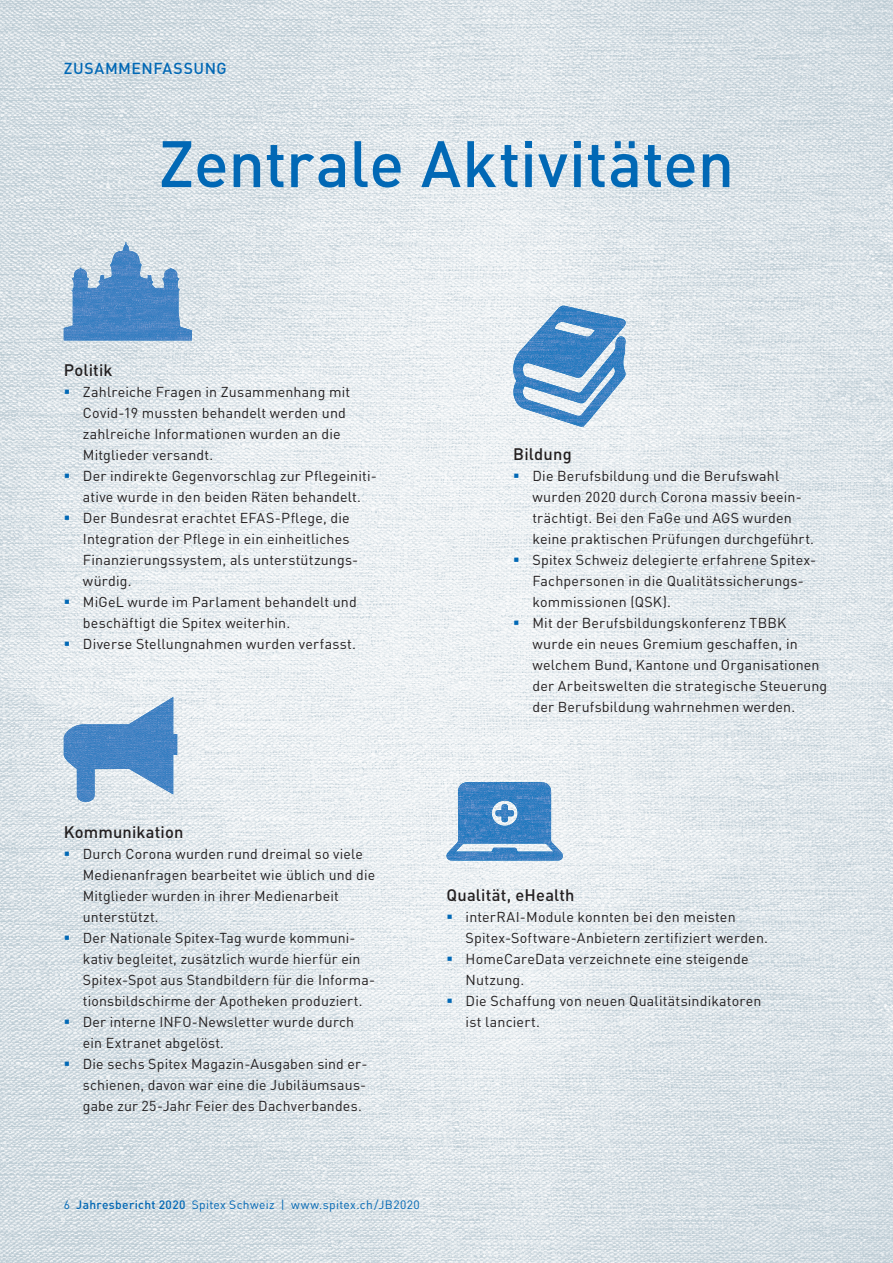
<style>
.page{position:relative;width:893px;height:1263px;background:#fff}
.page>*{position:absolute;margin:0;border:0;box-sizing:border-box;transform-origin:0 0}
.t1{font:500 64.5px "DIN Pro";letter-spacing:-.005em;color:#0168b5}
.t2{font:500 16.5px "DIN Pro";letter-spacing:.01em;color:#231f20}
.t3{font:500 15.75px "DIN Pro";letter-spacing:.035em;color:#0168b5}
.t4{font:14.25px/21px "DIN Pro";letter-spacing:.01em;color:#231f20}
.t5{font:12px "DIN Pro";letter-spacing:.03em;color:#0168b5}
.s1{color:#0168b5}
.s2{font-weight:500}
</style>
<div class="page">
<img style="left:0;top:0;width:893px;height:1263px">
<img style="left:446px;top:782px;width:117px;height:78px">
<img style="left:64px;top:242px;width:128px;height:98px">
<img style="left:64px;top:697px;width:113px;height:106px">
<img style="left:512px;top:306px;width:115px;height:121px">
<p class="t3" style="left:64px;top:57px;width:164px">ZUSAMMENFASSUNG</p>
<h1 class="t1" style="left:159px;top:120px;width:577px">Zentrale Aktivitäten</h1>
<p class="t2" style="left:64px;top:359px;width:50px">Politik</p>
<p class="t4" style="left:83px;top:381px;width:269px;text-indent:-19px"><span class="s1">▪</span> Zahlreiche Fragen in Zusammenhang mit Covid-19 mussten behandelt werden und zahlreiche Informationen wurden an die Mitglieder versandt.</p>
<p class="t4" style="left:64px;top:465px;width:315px;text-align:center"><span class="s1">▪</span> Der indirekte Gegenvorschlag zur Pflegeiniti&shy;ative wurde in den beiden Räten behandelt.</p>
<p class="t4" style="left:83px;top:507px;width:277px;text-indent:-19px"><span class="s1">▪</span> Der Bundesrat erachtet EFAS-Pflege, die Integration der Pflege in ein einheitliches Finanzierungssystem, als unterstützungs&shy;würdig.</p>
<p class="t4" style="left:83px;top:591px;width:275px;text-indent:-19px"><span class="s1">▪</span> MiGeL wurde im Parlament behandelt und beschäftigt die Spitex weiterhin.</p>
<p class="t4" style="left:64px;top:633px;width:294px"><span class="s1">▪</span> Diverse Stellungnahmen wurden verfasst.</p>
<p class="t2" style="left:513px;top:443px;width:60px">Bildung</p>
<p class="t4" style="left:532px;top:465px;width:283px;text-indent:-19px"><span class="s1">▪</span> Die Berufsbildung und die Berufswahl wurden 2020 durch Corona massiv beein&shy;trächtigt. Bei den FaGe und AGS wurden keine praktischen Prüfungen durchgeführt.</p>
<p class="t4" style="left:532px;top:549px;width:285px;text-indent:-19px"><span class="s1">▪</span> Spitex Schweiz delegierte erfahrene Spitex-<br>Fachpersonen in die Qualitätssicherungs&shy;kommissionen (QSK).</p>
<p class="t4" style="left:532px;top:612px;width:296px;text-indent:-19px"><span class="s1">▪</span> Mit der Berufsbildungskonferenz TBBK wurde ein neues Gremium geschaffen, in welchem Bund, Kantone und Organisationen der Arbeitswelten die strategische Steuerung der Berufsbildung wahrnehmen werden.</p>
<p class="t2" style="left:64px;top:821px;width:121px">Kommunikation</p>
<p class="t4" style="left:83px;top:843px;width:294px;text-indent:-19px"><span class="s1">▪</span> Durch Corona wurden rund dreimal so viele Medienanfragen bearbeitet wie üblich und die Mitglieder wurden in ihrer Medienarbeit unterstützt.</p>
<p class="t4" style="left:83px;top:927px;width:294px;text-indent:-19px"><span class="s1">▪</span> Der Nationale Spitex-Tag wurde kommuni&shy;kativ begleitet, zusätzlich wurde hierfür ein Spitex-Spot aus Standbildern für die Informa&shy;tionsbildschirme der Apotheken produziert.</p>
<p class="t4" style="left:83px;top:1011px;width:273px;text-indent:-19px"><span class="s1">▪</span> Der interne INFO-Newsletter wurde durch ein Extranet abgelöst.</p>
<p class="t4" style="left:83px;top:1053px;width:286px;text-align:justify;text-indent:-19px"><span class="s1">▪</span> Die sechs Spitex Magazin-Ausgaben sind er&shy;schienen, davon war eine die Jubiläumsaus&shy;gabe zur 25-Jahr Feier des Dachverbandes.</p>
<p class="t2" style="left:446px;top:884px;width:130px">Qualität, eHealth</p>
<p class="t4" style="left:466px;top:906px;width:304px;text-indent:-19px"><span class="s1">▪</span> interRAI-Module konnten bei den meisten<br>Spitex-Software-Anbietern zertifiziert werden.</p>
<p class="t4" style="left:466px;top:948px;width:284px;text-indent:-19px"><span class="s1">▪</span> HomeCareData verzeichnete eine steigende<br>Nutzung.</p>
<p class="t4" style="left:466px;top:990px;width:297px;text-indent:-19px"><span class="s1">▪</span> Die Schaffung von neuen Qualitätsindikatoren ist lanciert.</p>
<p class="t5" style="left:64px;top:1197px;width:358px">6 <span class="s2">Jahresbericht 2020</span> Spitex Schweiz | www.spitex.ch/JB2020</p>
</div>
